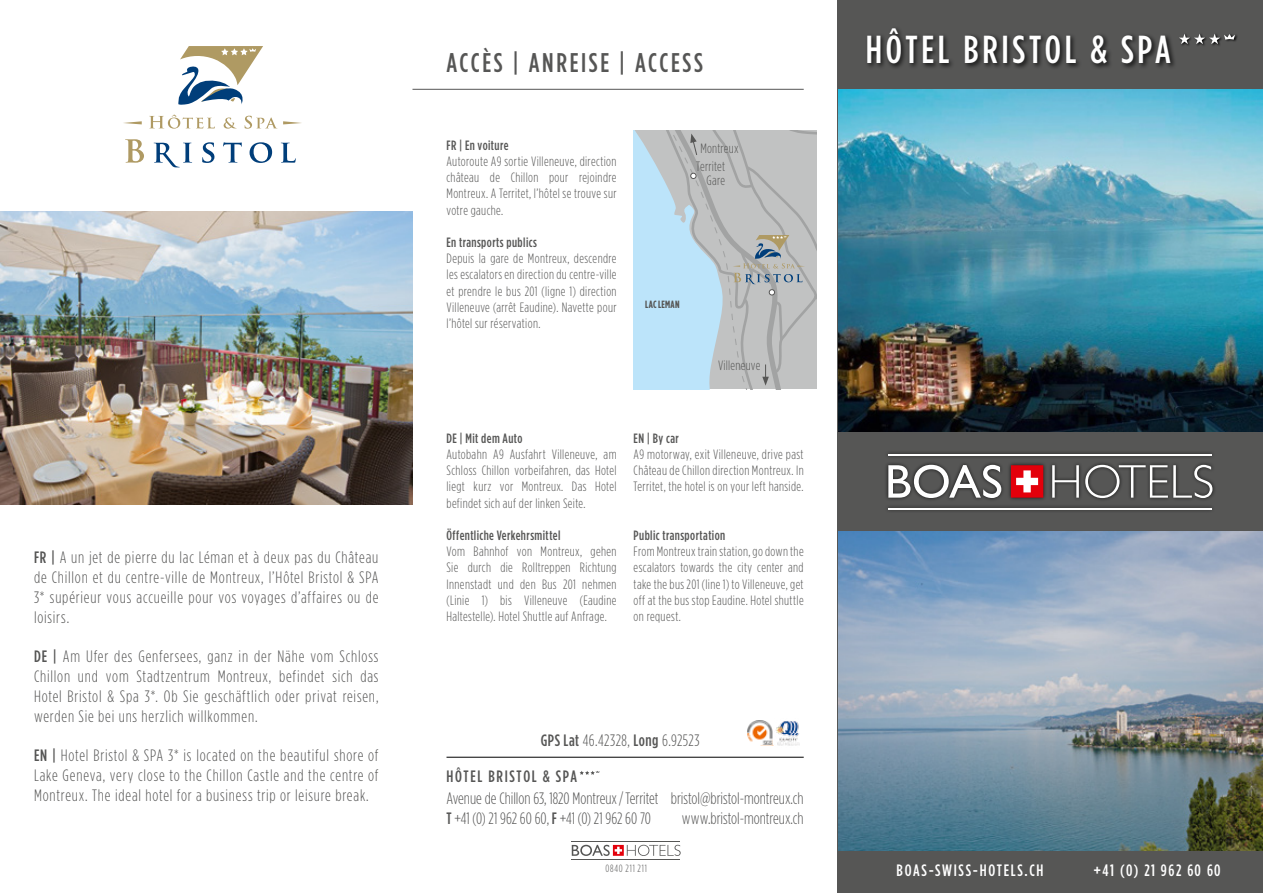
<style>
.page{position:relative;width:1263px;height:893px;background:#fff}
.page>*{position:absolute;margin:0;border:0;box-sizing:border-box;transform-origin:0 0}
.t1{font:500 condensed 39px "Gotham HTF";letter-spacing:.09em;color:#fff}
.t2{font:500 condensed 27px "Gotham HTF";letter-spacing:.1em;color:#565655}
.t3{font:300 condensed 16.5px/19.8px "Gotham HTF";letter-spacing:.04em;color:#565655;text-align:justify}
.t4{font:300 condensed 16.5px/19.8px "Gotham HTF";letter-spacing:-.005em;color:#565655}
.t5{font:500 condensed 16.5px "Gotham HTF";letter-spacing:.1em;color:#fff}
.t6{font:500 condensed 16.5px "Gotham HTF";letter-spacing:.1em;color:#565655}
.t7{font:500 condensed 16.5px "Gotham HTF";letter-spacing:.08em;color:#fff}
.t8{font:300 condensed 13.5px/16.2px "Gotham HTF";letter-spacing:.025em;color:#565655;text-align:justify}
.t9{font:500 condensed 13.5px "Gotham HTF";letter-spacing:.03em;color:#565655}
.t10{font:300 condensed 10.5px "Gotham HTF";letter-spacing:.075em;color:#565655}
.t11{font:700 condensed 10.5px "Gotham HTF";letter-spacing:.025em;color:#565655}
.s1{font-weight:500}
</style>
<div class="page">
<div style="left:838px;top:0;width:425px;height:893px;background:#565655"></div>
<div style="left:884px;top:450px;width:332px;height:64px;background:#000;opacity:.75"></div>
<hr style="left:888px;top:508px;width:323px;height:1px;background:#fff">
<hr style="left:888px;top:454px;width:323px;height:2px;background:#fff">
<svg style="left:888px;top:465px;width:113px;height:33px"></svg>
<svg style="left:1052px;top:465px;width:27px;height:33px"></svg>
<svg style="left:1085px;top:465px;width:127px;height:33px"></svg>
<svg style="left:1011px;top:465px;width:32px;height:33px"></svg>
<hr style="left:412px;top:89px;width:392px;height:1px;background:#565655">
<img style="left:838px;top:90px;width:425px;height:341px">
<img style="left:839px;top:531px;width:424px;height:319px">
<div style="left:865px;top:26px;width:312px;height:44px;background:#000;opacity:.75"></div>
<div style="left:1178px;top:32px;width:60px;height:15px;background:#000;opacity:.95"></div>
<svg style="left:1179px;top:34px;width:56px;height:10px"></svg>
<img style="left:776px;top:721px;width:24px;height:25px">
<hr style="left:446px;top:757px;width:358px;height:1px;background:#000">
<svg style="left:634px;top:130px;width:182px;height:259px;background:#bbc9d0"></svg>
<svg style="left:580px;top:771px;width:20px;height:4px"></svg>
<hr style="left:572px;top:859px;width:108px;height:1px;background:#565655">
<hr style="left:572px;top:841px;width:108px;height:1px;background:#565655">
<svg style="left:572px;top:845px;width:109px;height:11px"></svg>
<img style="left:0;top:211px;width:412px;height:293px">
<svg style="left:125px;top:139px;width:19px;height:24px"></svg>
<svg style="left:154px;top:143px;width:38px;height:24px"></svg>
<svg style="left:202px;top:142px;width:12px;height:21px"></svg>
<svg style="left:223px;top:142px;width:19px;height:21px"></svg>
<svg style="left:250px;top:142px;width:22px;height:21px"></svg>
<svg style="left:281px;top:143px;width:15px;height:20px"></svg>
<svg style="left:123px;top:121px;width:19px;height:3px"></svg>
<svg style="left:283px;top:121px;width:19px;height:3px"></svg>
<svg style="left:149px;top:115px;width:66px;height:14px"></svg>
<svg style="left:224px;top:118px;width:13px;height:11px"></svg>
<svg style="left:245px;top:116px;width:32px;height:13px"></svg>
<svg style="left:178px;top:46px;width:85px;height:59px"></svg>
<img style="left:747px;top:720px;width:26px;height:25px">
<p class="t3" style="left:34px;top:547px;width:346px"><span class="s1">FR |</span> A un jet de pierre du lac Léman et à deux pas du Château de Chillon et du centre-ville de Montreux, l’Hôtel Bristol &amp; SPA 3* supérieur vous accueille pour vos voyages d’affaires ou de loisirs.</p>
<p class="t3" style="left:34px;top:646px;width:346px"><span class="s1">DE |</span> Am Ufer des Genfersees, ganz in der Nähe vom Schloss Chillon und vom Stadtzentrum Montreux, befindet sich das Hotel Bristol &amp; Spa 3*. Ob Sie geschäftlich oder privat reisen, werden Sie bei uns herzlich willkommen.</p>
<p class="t3" style="left:34px;top:745px;width:346px"><span class="s1">EN |</span> Hotel Bristol &amp; SPA 3* is located on the beautiful shore of Lake Geneva, very close to the Chillon Castle and the centre of Montreux. The ideal hotel for a business trip or leisure break.</p>
<h2 class="t2" style="left:446px;top:48px;width:134px">accès | anreise</h2>
<h2 class="t2" style="left:619px;top:48px;width:29px">| access</h2>
<p class="t9" style="left:446px;top:138px;width:63px">fr | En voiture</p>
<p class="t8" style="left:446px;top:153px;width:172px">Autoroute A9 sortie Villeneuve, direction château de Chillon pour rejoindre Montreux. A Territet, l’hôtel se trouve sur votre gauche.</p>
<p class="t9" style="left:446px;top:235px;width:92px">En transports publics</p>
<p class="t8" style="left:446px;top:250px;width:172px">Depuis la gare de Montreux, descendre les escalators en direction du centre-ville et prendre le bus 201 (ligne 1) direction Villeneuve (arrêt Eaudine). Navette pour l’hôtel sur réservation.</p>
<p class="t8" style="left:696px;top:138px;width:44px;line-height:18.6px">Montreux<br>Territet</p>
<p class="t8" style="left:707px;top:172px;width:20px">Gare</p>
<p class="t11" style="left:645px;top:298px;width:36px">LAC LEMAN</p>
<p class="t8" style="left:718px;top:357px;width:44px">Villeneuve</p>
<p class="t9" style="left:446px;top:431px;width:77px">DE | Mit dem Auto</p>
<p class="t8" style="left:446px;top:446px;width:172px">Autobahn A9 Ausfahrt Villeneuve, am Schloss Chillon vorbeifahren, das Hotel liegt kurz vor Montreux. Das Hotel befindet sich auf der linken Seite.</p>
<p class="t9" style="left:446px;top:528px;width:115px">Öffentliche Verkehrsmittel</p>
<p class="t8" style="left:446px;top:543px;width:172px">Vom Bahnhof von Montreux, gehen Sie durch die Rolltreppen Richtung Innenstadt und den Bus 201 nehmen (Linie 1) bis Villeneuve (Eaudine Haltestelle). Hotel Shuttle auf Anfrage.</p>
<p class="t9" style="left:634px;top:431px;width:47px">EN | By car</p>
<p class="t8" style="left:634px;top:446px;width:172px">A9 motorway, exit Villeneuve, drive past Château de Chillon direction Montreux. In Territet, the hotel is on your left hanside.</p>
<p class="t9" style="left:634px;top:528px;width:93px">Public transportation</p>
<p class="t8" style="left:634px;top:543px;width:172px">From Montreux train station, go down the escalators towards the city center and take the bus 201 (line 1) to Villeneuve, get off at the bus stop Eaudine. Hotel shuttle on request.</p>
<p class="t3" style="left:541px;top:730px;width:161px"><span class="s1">GPS Lat</span> 46.42328, <span class="s1">Long</span> 6.92523</p>
<p class="t6" style="left:446px;top:767px;width:66px">hôtel bristol</p>
<p class="t6" style="left:543px;top:767px;width:35px">&amp; spa</p>
<p class="t4" style="left:446px;top:788px;width:213px">Avenue de Chillon 63, 1820 Montreux/Territet<br><span class="s1">T</span> +41 (0) 21 962 60 60, <span class="s1">F</span> +41 (0) 21 962 60 70</p>
<p class="t4" style="left:671px;top:788px;width:134px;text-align:right">bristol@bristol-montreux.ch www.bristol-montreux.ch</p>
<p class="t10" style="left:605px;top:862px;width:43px">0840 211 211</p>
<h1 class="t1" style="left:866px;top:28px;width:152px">hôtel bristol</h1>
<h1 class="t1" style="left:1090px;top:28px;width:80px">&amp; spa</h1>
<p class="t5" style="left:897px;top:861px;width:148px">BOAS-SWISS-HOTELS.CH</p>
<p class="t7" style="left:1094px;top:861px;width:128px">+41 (0) 21 962 60 60</p>
</div>
